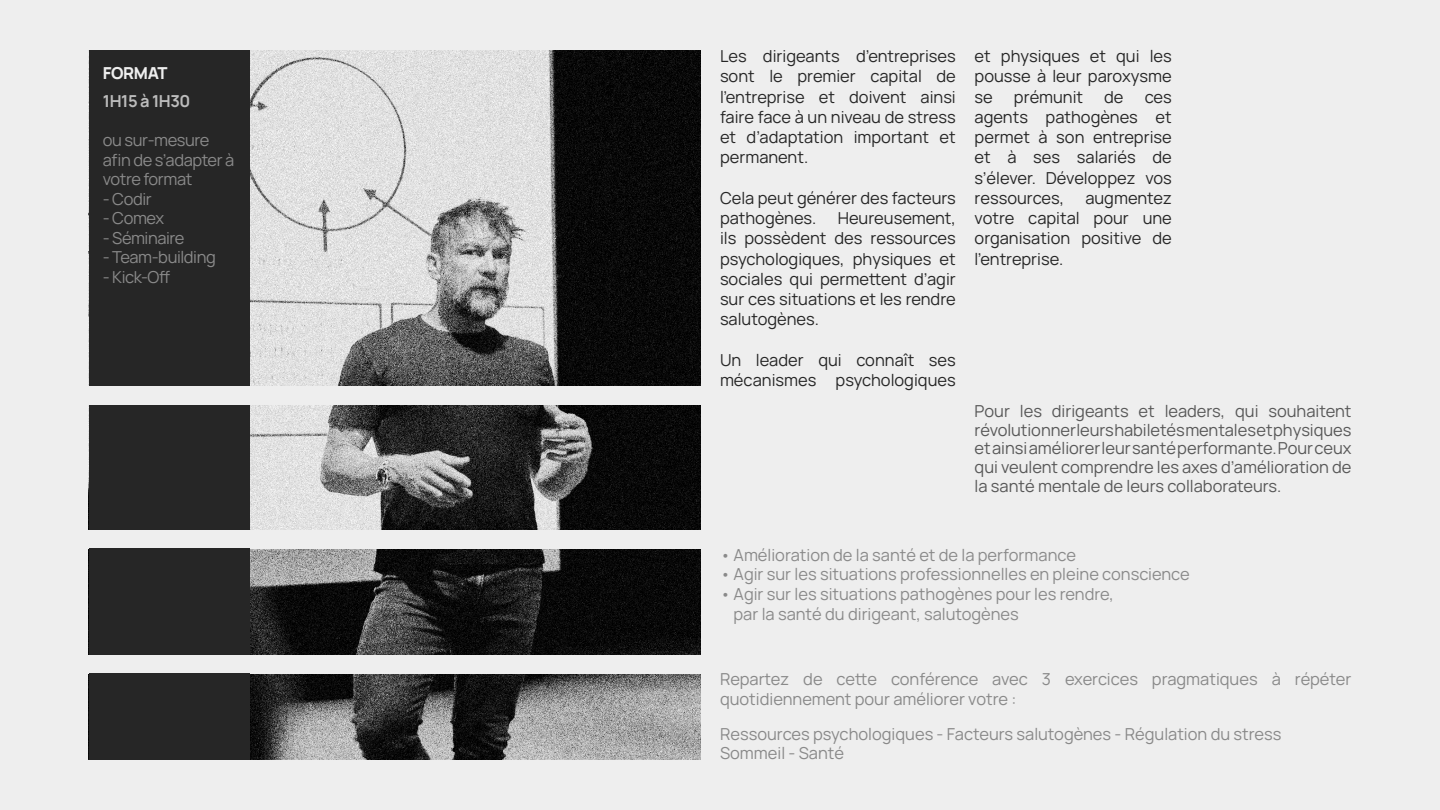
<style>
.page{position:relative;width:1440px;height:810px;background:#eee}
.page>*{position:absolute;margin:0;border:0;box-sizing:border-box;transform-origin:0 0}
.t1{font:16.5px/20.2px "Manrope";color:#262626;text-align:justify}
.t2{font:16.5px/18.8px "Manrope";color:#585858;text-align:justify}
.t3{font:16.5px/19.8px "Manrope";color:#8a8a8a}
.t4{font:16.5px/19.8px "Manrope";color:#898989}
.t5{font:16.5px/19.5px "Manrope";letter-spacing:-.025em;color:#8a8a8a}
.t6{font:700 16.5px "Manrope";letter-spacing:-.025em;color:#bcbcbc}
.t7{font:800 16.5px "Manrope";letter-spacing:-.025em;color:#eee}
</style>
<div class="page">
<img style="left:250px;top:50px;width:451px;height:710px">
<div style="left:70px;top:386px;width:650px;height:19px;background:#eee"></div>
<div style="left:70px;top:530px;width:650px;height:19px;background:#eee"></div>
<div style="left:70px;top:655px;width:650px;height:18px;background:#eee"></div>
<div style="left:89px;top:673px;width:161px;height:87px;background:#262626"></div>
<div style="left:89px;top:50px;width:161px;height:336px;background:#262626"></div>
<div style="left:89px;top:405px;width:161px;height:125px;background:#262626"></div>
<div style="left:89px;top:549px;width:161px;height:106px;background:#262626"></div>
<p class="t7" style="left:103px;top:63px;width:66px">FORMAT</p>
<p class="t6" style="left:103px;top:92px;width:89px">1H15 à 1H30</p>
<p class="t5" style="left:103px;top:132px;width:133px">ou sur-mesure afin de s’adapter à votre format</p>
<p class="t3" style="left:103px;top:190px;width:50px">- Codir</p>
<p class="t3" style="left:103px;top:209px;width:63px">- Comex</p>
<p class="t5" style="left:103px;top:229px;width:83px">- Séminaire</p>
<p class="t5" style="left:103px;top:249px;width:114px">- Team-building</p>
<p class="t3" style="left:103px;top:266px;width:69px">- Kick-Off</p>
<p class="t1" style="left:720px;top:47px;width:237px">Les dirigeants d’entreprises sont le premier capital de l’entreprise et doivent ainsi faire face à un niveau de stress et d’adaptation important et permanent.</p>
<p class="t1" style="left:720px;top:189px;width:237px">Cela peut générer des facteurs pathogènes.</p>
<p class="t1" style="left:720px;top:209px;width:237px;text-indent:118px">Heureusement, ils possèdent des ressources psychologiques, physiques et sociales qui permettent d’agir sur ces situations et les rendre salutogènes.</p>
<p class="t1" style="left:720px;top:351px;width:237px">Un leader qui connaît ses mécanismes psychologiques</p>
<p class="t1" style="left:975px;top:47px;width:199px">et physiques et qui les pousse à leur paroxysme se</p>
<p class="t1" style="left:1014px;top:88px;width:71px">prémunit</p>
<p class="t1" style="left:1104px;top:88px;width:21px">de</p>
<p class="t1" style="left:975px;top:88px;width:199px;text-indent:170px">ces agents pathogènes et permet à son entreprise et à ses salariés de s’élever. Développez vos ressources,</p>
<p class="t1" style="left:975px;top:189px;width:199px;text-indent:111px">augmentez votre capital pour une organisation positive de l’entreprise.</p>
<p class="t2" style="left:975px;top:403px;width:378px">Pour les dirigeants et leaders, qui souhaitent révolutionner leurs habiletés mentales et physiques et ainsi améliorer leur santé performante. Pour ceux qui veulent comprendre les axes d’amélioration de la santé mentale de leurs collaborateurs.</p>
<p class="t3" style="left:720px;top:546px;width:357px">• Amélioration de la santé et de la performance</p>
<p class="t3" style="left:720px;top:566px;width:471px">• Agir sur les situations professionnelles en pleine conscience</p>
<p class="t3" style="left:734px;top:585px;width:382px;text-indent:-14px">• Agir sur les situations pathogènes pour les rendre, par la santé du dirigeant, salutogènes</p>
<p class="t4" style="left:720px;top:669px;width:633px">Repartez de cette conférence avec 3 exercices pragmatiques à répéter quotidiennement pour améliorer votre :</p>
<p class="t4" style="left:720px;top:725px;width:563px">Ressources psychologiques - Facteurs salutogènes - Régulation du stress<br>Sommeil - Santé</p>
</div>
